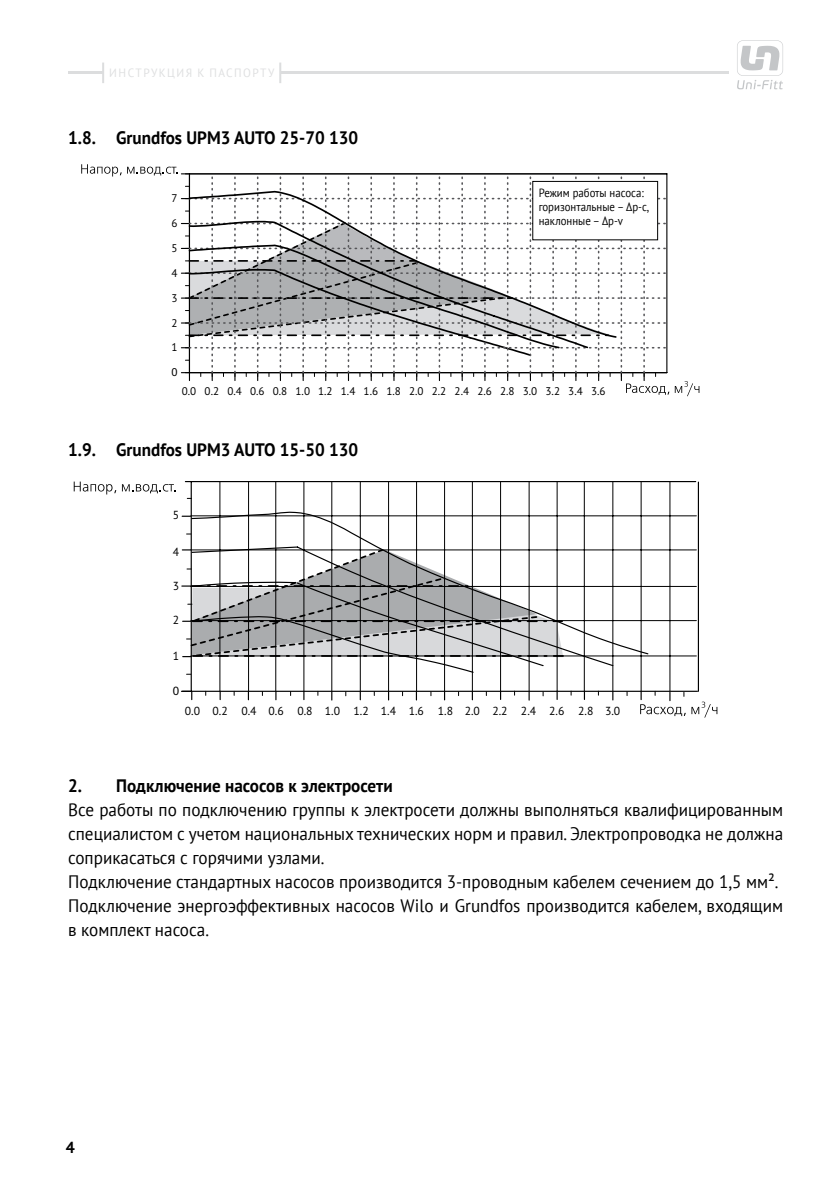
<style>
.page{position:relative;width:840px;height:1191px;background:#fff}
.page>*{position:absolute;margin:0;border:0;box-sizing:border-box;transform-origin:0 0}
.t1{font:18px/24px "PT Sans";color:#000;scale:.95 1}
.t2{font:700 18px "PT Sans";color:#000;scale:.95 1}
.t3{font:700 16px "PT Sans";color:#000}
.t4{font:12px/14.4px "PT Sans";color:#000;scale:.9 1}
.t5{font:12px "PT Sans";letter-spacing:.13em;color:#dedfe0;scale:.95 1}
.t6{font:11.6px "PT Sans";color:#000}
.t7{font:11.6px "Arial";color:#000}
.t8{font:11.2px "PT Sans";color:#000}
.t9{font:11.2px "Arial";color:#000}
</style>
<div class="page">
<hr style="left:68px;top:71px;width:714px;height:3px;background:#dcddde">
<div style="left:103px;top:63px;width:177px;height:20px;background:#fff"></div>
<hr style="left:102px;top:63px;width:2px;height:20px;background:#dcddde">
<hr style="left:279px;top:63px;width:2px;height:20px;background:#dcddde">
<div style="left:728px;top:34px;width:62px;height:62px;background:#fff"></div>
<svg style="left:737px;top:40px;width:45px;height:49px"></svg>
<svg style="left:81px;top:164px;width:618px;height:232px"></svg>
<div style="left:532px;top:181px;width:125px;height:59px;background:#fff"></div>
<div style="left:532px;top:181px;width:125px;height:59px;border:1px solid #000"></div>
<hr style="left:182px;top:690px;width:515px;height:2px;background:#000">
<hr style="left:185px;top:481px;width:510px;height:1px;background:#000">
<hr style="left:190px;top:482px;width:2px;height:209px;background:#000">
<hr style="left:697px;top:482px;width:1px;height:209px;background:#000">
<svg style="left:74px;top:481px;width:42px;height:13px"></svg>
<svg style="left:122px;top:484px;width:53px;height:9px"></svg>
<svg style="left:691px;top:701px;width:26px;height:16px"></svg>
<hr style="left:583px;top:482px;width:1px;height:209px;background:#000">
<hr style="left:640px;top:482px;width:1px;height:209px;background:#000">
<hr style="left:612px;top:482px;width:1px;height:209px;background:#000">
<hr style="left:669px;top:482px;width:1px;height:209px;background:#000">
<hr style="left:556px;top:482px;width:1px;height:209px;background:#000">
<hr style="left:528px;top:482px;width:1px;height:209px;background:#000">
<hr style="left:500px;top:482px;width:1px;height:209px;background:#000">
<hr style="left:472px;top:482px;width:1px;height:209px;background:#000">
<hr style="left:444px;top:482px;width:1px;height:209px;background:#000">
<hr style="left:416px;top:482px;width:1px;height:209px;background:#000">
<hr style="left:388px;top:482px;width:1px;height:209px;background:#000">
<hr style="left:360px;top:482px;width:1px;height:209px;background:#000">
<hr style="left:331px;top:482px;width:1px;height:209px;background:#000">
<hr style="left:303px;top:482px;width:1px;height:209px;background:#000">
<hr style="left:275px;top:482px;width:1px;height:209px;background:#000">
<hr style="left:248px;top:482px;width:1px;height:209px;background:#000">
<hr style="left:219px;top:482px;width:1px;height:209px;background:#000">
<hr style="left:191px;top:515px;width:505px;height:1px;background:#000">
<hr style="left:191px;top:549px;width:505px;height:1px;background:#000">
<hr style="left:191px;top:586px;width:505px;height:1px;background:#000">
<hr style="left:191px;top:620px;width:505px;height:1px;background:#000">
<hr style="left:191px;top:655px;width:505px;height:1px;background:#000">
<svg style="left:415px;top:691px;width:2px;height:9px"></svg>
<svg style="left:639px;top:691px;width:46px;height:25px"></svg>
<svg style="left:181px;top:690px;width:11px;height:9px"></svg>
<svg style="left:182px;top:515px;width:7px;height:2px"></svg>
<svg style="left:189px;top:511px;width:460px;height:162px"></svg>
<p class="t5" style="left:109px;top:66px;width:175px">ИНСТРУКЦИЯ К ПАСПОРТУ</p>
<p class="t2" style="left:68px;top:126px;width:307px">1.8. Grundfos UPM3 AUTO 25-70 130</p>
<p class="t8" style="left:171px;top:191px;width:8px">7</p>
<p class="t4" style="left:538px;top:185px;width:124px">Режим работы насоса: горизонтальные – ∆р-с, наклонные – ∆р-v</p>
<p class="t8" style="left:171px;top:216px;width:8px">6</p>
<p class="t8" style="left:171px;top:241px;width:8px">5</p>
<p class="t8" style="left:171px;top:266px;width:8px">4</p>
<p class="t8" style="left:171px;top:291px;width:8px">3</p>
<p class="t8" style="left:171px;top:315px;width:8px">2</p>
<p class="t8" style="left:171px;top:340px;width:8px">1</p>
<p class="t9" style="left:171px;top:365px;width:8px">0</p>
<p class="t8" style="left:182px;top:383px;width:425px">0.0 0.2 0.4 0.6 0.8 1.0 1.2 1.4 1.6 1.8 2.0 2.2 2.4 2.6 2.8 3.0 3.2 3.4 3.6</p>
<p class="t2" style="left:68px;top:438px;width:307px">1.9. Grundfos UPM3 AUTO 15-50 130</p>
<p class="t6" style="left:173px;top:508px;width:8px">5</p>
<p class="t6" style="left:173px;top:544px;width:8px">4</p>
<p class="t6" style="left:173px;top:578px;width:8px">3</p>
<p class="t6" style="left:173px;top:613px;width:8px">2</p>
<p class="t6" style="left:173px;top:648px;width:8px">1</p>
<p class="t7" style="left:173px;top:683px;width:8px">0</p>
<p class="t6" style="left:185px;top:703px;width:436px">0.0 0.2 0.4 0.6 0.8 1.0 1.2 1.4 1.6 1.8 2.0 2.2 2.4 2.6 2.8 3.0</p>
<p class="t2" style="left:68px;top:774px;width:343px">2. Подключение насосов к электросети</p>
<p class="t1" style="left:68px;top:797px;width:753px">Все работы по подключению группы к электросети должны выполняться квалифицированным специалистом с учетом национальных технических норм и правил. Электропроводка не должна соприкасаться с горячими узлами.<br>Подключение стандартных насосов производится 3-проводным кабелем сечением до 1,5 мм².<br>Подключение энергоэффективных насосов Wilo и Grundfos производится кабелем, входящим в комплект насоса.</p>
<p class="t3" style="left:66px;top:1137px;width:11px">4</p>
</div>
